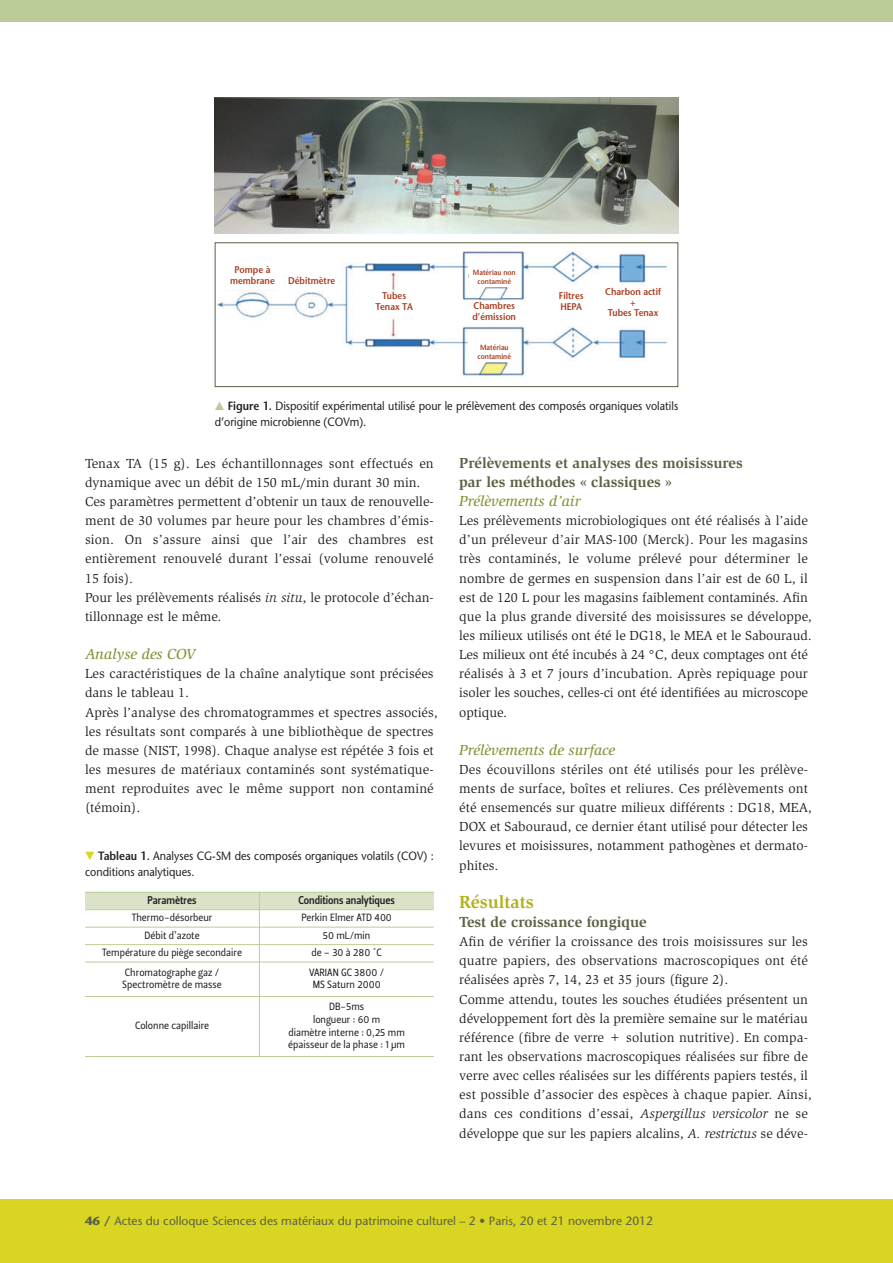
<style>
.page{position:relative;width:893px;height:1263px;background:#fff}
.page>*{position:absolute;margin:0;border:0;box-sizing:border-box;transform-origin:0 0}
.t1{font:700 18px "Slimbach Std";color:#b2b21a}
.t2{font:700 15px/19.2px "Slimbach Std";color:#5b6245}
.t3{font:italic 500 15px "Slimbach Std";color:#8d933c}
.t4{font:13.5px/19.2px "Slimbach Std";color:#231f20}
.t5{font:12px/15.9px "Stone Sans";color:#231f20;scale:.9 1}
.t6{font:12px "Stone Sans";color:#5b6245}
.t7{font:11.25px "Leitura Sans Grot 3";color:#231f20;scale:.9 1}
.t8{font:10.5px/12.8px "Leitura Sans Grot 2";color:#231f20;text-align:center;scale:.95 1}
.t9{font:600 9.75px/10.6px "Stone Sans";color:#a73d20;text-align:center;scale:.9 1}
.t10{font:600 7.5px/9px "Stone Sans";color:#a73d20;text-align:center;scale:.9 1}
.s1{color:#bccc99}
.s2{font-weight:600}
.s3{font-style:italic}
.s4{color:#d9d523}
.s5{font-weight:700}
</style>
<div class="page">
<div style="left:0;top:1199px;width:893px;height:64px;background:#d9d523"></div>
<div style="left:0;top:0;width:893px;height:21px;background:#bccc99"></div>
<img style="left:215px;top:98px;width:463px;height:136px">
<img style="left:217px;top:251px;width:453px;height:127px">
<div style="left:215px;top:242px;width:463px;height:145px;border:1px solid #5b6245"></div>
<div style="left:85px;top:892px;width:174px;height:18px;background:#dae3c8"></div>
<div style="left:259px;top:892px;width:175px;height:18px;background:#dae3c8"></div>
<hr style="left:259px;top:892px;width:1px;height:165px;background:#bccc99">
<hr style="left:85px;top:892px;width:349px;height:1px;background:#bccc99">
<hr style="left:85px;top:909px;width:349px;height:1px;background:#bccc99">
<hr style="left:85px;top:927px;width:349px;height:1px;background:#bccc99">
<hr style="left:85px;top:944px;width:349px;height:1px;background:#bccc99">
<hr style="left:85px;top:962px;width:349px;height:1px;background:#bccc99">
<hr style="left:85px;top:996px;width:349px;height:1px;background:#bccc99">
<hr style="left:85px;top:1056px;width:349px;height:1px;background:#bccc99">
<div style="left:226px;top:266px;width:52px;height:23px;background:#fff"></div>
<div style="left:368px;top:292px;width:52px;height:23px;background:#fff"></div>
<div style="left:545px;top:292px;width:52px;height:23px;background:#fff"></div>
<div style="left:602px;top:288px;width:63px;height:33px;background:#fff"></div>
<div style="left:465px;top:302px;width:58px;height:22px;background:#fff"></div>
<div style="left:469px;top:269px;width:51px;height:17px;background:#fff"></div>
<div style="left:469px;top:344px;width:51px;height:17px;background:#fff"></div>
<div style="left:286px;top:276px;width:52px;height:13px;background:#fff"></div>
<p class="t9" style="left:230px;top:266px;width:51px">Pompe à membrane</p>
<p class="t9" style="left:288px;top:276px;width:54px">Débitmètre</p>
<p class="t10" style="left:473px;top:268px;width:49px">Matériau non contaminé</p>
<p class="t9" style="left:376px;top:291px;width:43px">Tubes<br>Tenax TA</p>
<p class="t9" style="left:559px;top:291px;width:29px;text-align:left">Filtres<br>HEPA</p>
<p class="t9" style="left:605px;top:287px;width:64px">Charbon actif +<br>Tubes Tenax</p>
<p class="t9" style="left:472px;top:301px;width:50px;text-align:left">Chambres d’émission</p>
<p class="t10" style="left:478px;top:343px;width:39px">Matériau contaminé</p>
<p class="t5" style="left:215px;top:399px;width:516px"><span class="s1">▲</span> <span class="s2">Figure 1.</span> Dispositif expérimental utilisé pour le prélèvement des composés organiques volatils d’origine microbienne (COVm).</p>
<p class="t4" style="left:85px;top:455px;width:350px">Tenax TA (15 g). Les échantillonnages sont effectués en dynamique avec un débit de 150 mL/min durant 30 min.<br>Ces paramètres permettent d’obtenir un taux de renouvelle&shy;ment de 30 volumes par heure pour les chambres d’émis&shy;sion. On s’assure ainsi que l’air des chambres est entièrement renouvelé durant l’essai (volume renouvelé 15 fois).<br>Pour les prélèvements réalisés <span class="s3">in situ</span>, le protocole d’échan&shy;tillonnage est le même.</p>
<p class="t3" style="left:85px;top:648px;width:112px">Analyse des COV</p>
<p class="t4" style="left:85px;top:665px;width:354px">Les caractéristiques de la chaîne analytique sont précisées dans le tableau 1.<br>Après l’analyse des chromatogrammes et spectres associés, les résultats sont comparés à une bibliothèque de spectres de masse (NIST, 1998)<span class="s3">.</span> Chaque analyse est répétée 3 fois et les mesures de matériaux contaminés sont systématique&shy;ment reproduites avec le même support non contaminé (témoin).</p>
<p class="t5" style="left:85px;top:849px;width:389px"><span class="s4">▼</span> <span class="s2">Tableau 1.</span> Analyses CG-SM des composés organiques volatils (COV) : conditions analytiques.</p>
<p class="t7" style="left:148px;top:895px;width:56px">Paramètres</p>
<p class="t7" style="left:298px;top:895px;width:109px">Conditions analytiques</p>
<p class="t8" style="left:132px;top:912px;width:87px">Thermo-désorbeur</p>
<p class="t8" style="left:301px;top:912px;width:97px">Perkin Elmer ATD 400</p>
<p class="t8" style="left:144px;top:929px;width:60px">Débit d’azote</p>
<p class="t8" style="left:323px;top:929px;width:51px">50 mL/min</p>
<p class="t8" style="left:102px;top:947px;width:149px">Température du piège secondaire</p>
<p class="t8" style="left:311px;top:947px;width:76px">de – 30 à 280 °C</p>
<p class="t8" style="left:122px;top:966px;width:106px;text-align:left">Chromatographe gaz /<br>Spectromètre de masse</p>
<p class="t8" style="left:309px;top:966px;width:81px">VARIAN GC 3800 /<br>MS Saturn 2000</p>
<p class="t8" style="left:135px;top:1020px;width:80px">Colonne capillaire</p>
<p class="t8" style="left:288px;top:1001px;width:124px">DB-5ms<br>longueur : 60 m<br>diamètre interne : 0,25 mm épaisseur de la phase : 1 μm</p>
<p class="t2" style="left:459px;top:454px;width:285px">Prélèvements et analyses des moisissures par les méthodes « classiques »</p>
<p class="t3" style="left:459px;top:495px;width:123px">Prélèvements d’air</p>
<p class="t4" style="left:459px;top:512px;width:354px">Les prélèvements microbiologiques ont été réalisés à l’aide d’un préleveur d’air MAS-100 (Merck). Pour les magasins très contaminés, le volume prélevé pour déterminer le nombre de germes en suspension dans l’air est de 60 L, il est de 120 L pour les magasins faiblement contaminés. Afin que la plus grande diversité des moisissures se développe, les milieux utilisés ont été le DG18, le MEA et le Sabouraud.<br>Les milieux ont été incubés à 24 °C, deux comptages ont été réalisés à 3 et 7 jours d’incubation. Après repiquage pour isoler les souches, celles-ci ont été identifiées au microscope optique.</p>
<p class="t3" style="left:459px;top:744px;width:157px">Prélèvements de surface</p>
<p class="t4" style="left:459px;top:761px;width:354px">Des écouvillons stériles ont été utilisés pour les prélève&shy;ments de surface, boîtes et reliures. Ces prélèvements ont été ensemencés sur quatre milieux différents : DG18, MEA, DOX et Sabouraud, ce dernier étant utilisé pour détecter les levures et moisissures, notamment pathogènes et dermato&shy;phites.</p>
<h1 class="t1" style="left:459px;top:895px;width:76px">Résultats</h1>
<p class="t2" style="left:459px;top:914px;width:189px">Test de croissance fongique</p>
<p class="t4" style="left:459px;top:933px;width:354px">Afin de vérifier la croissance des trois moisissures sur les quatre papiers, des observations macroscopiques ont été réalisées après 7, 14, 23 et 35 jours (figure 2).<br>Comme attendu, toutes les souches étudiées présentent un développement fort dès la première semaine sur le matériau référence (fibre de verre + solution nutritive). En compa&shy;rant les observations macroscopiques réalisées sur fibre de verre avec celles réalisées sur les différents papiers testés, il est possible d’associer des espèces à chaque papier. Ainsi, dans ces conditions d’essai, <span class="s3">Aspergillus versicolor</span> ne se développe que sur les papiers alcalins, <span class="s3">A. restrictus</span> se déve-</p>
<p class="t6" style="left:85px;top:1216px;width:569px"><span class="s5">46 /</span> Actes du colloque Sciences des matériaux du patrimoine culturel – 2 <span class="s5">•</span> Paris, 20 et 21 novembre 2012</p>
</div>
